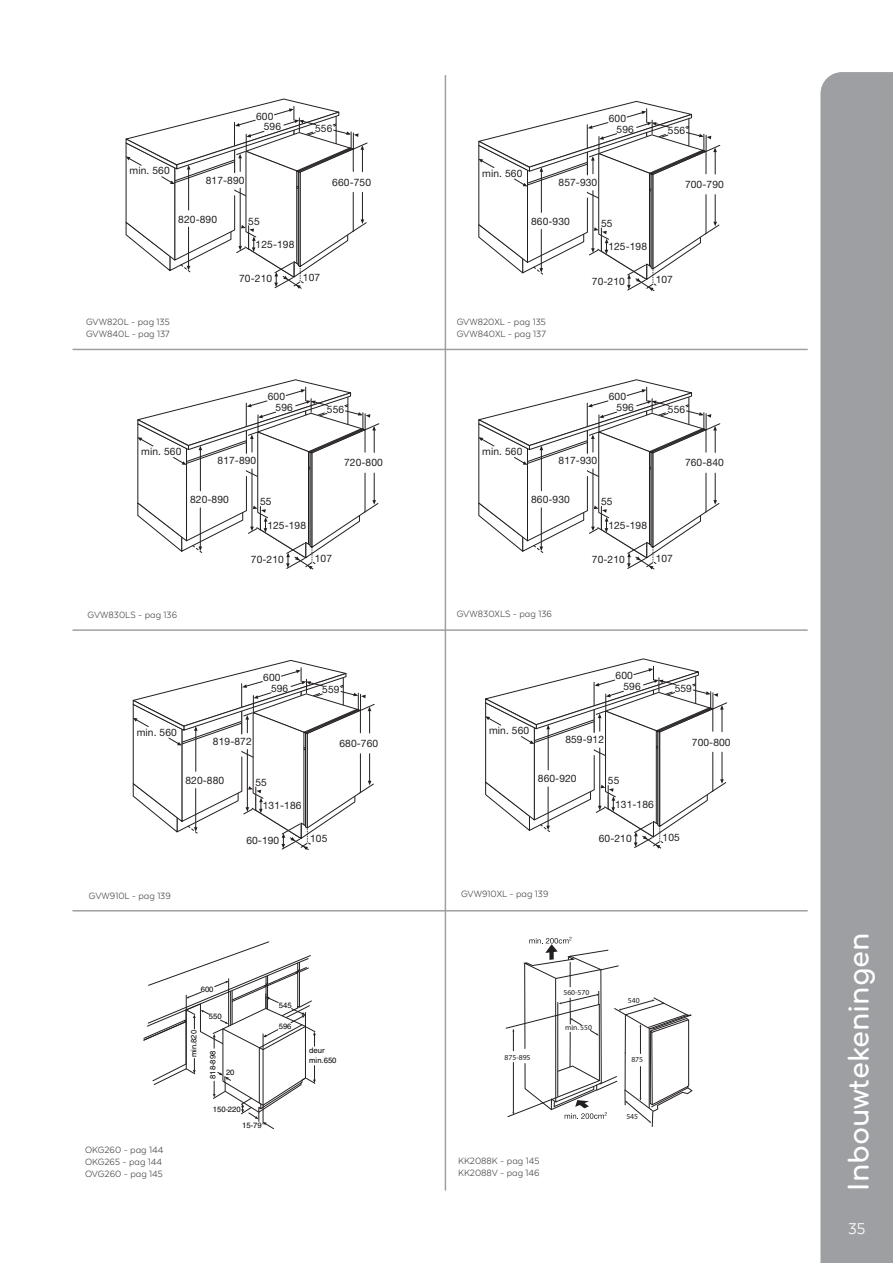
<style>
.page{position:relative;width:893px;height:1263px;background:#fff}
.page>*{position:absolute;margin:0;border:0;box-sizing:border-box;transform-origin:0 0}
.t1{font:700 27px "Comfortaa";color:#fff}
.t2{font:18px "Texta Alt";color:#fff}
.Inbouwtekening_pagin{font:10.5px/12px "Texta Alt";color:#4b4c4d}
.t3{font:10.2px "Helvetica Neue";letter-spacing:.01em;color:#231f20}
.t4{font:7.65px/9.1px "Helvetica";color:#000}
.t5{font:7.65px "Helvetica Neue";color:#231f20}
</style>
<div class="page">
<div style="left:821px;top:72px;width:72px;height:1191px;background:#9d9fa2"></div>
<hr style="left:73px;top:349px;width:734px;height:1px;background:#9d9fa2">
<hr style="left:73px;top:629px;width:734px;height:2px;background:#9d9fa2">
<hr style="left:73px;top:910px;width:734px;height:1px;background:#9d9fa2">
<hr style="left:445px;top:76px;width:1px;height:1114px;background:#9d9fa2">
<svg style="left:137px;top:379px;width:242px;height:190px"></svg>
<svg style="left:478px;top:101px;width:242px;height:190px"></svg>
<svg style="left:125px;top:98px;width:242px;height:191px"></svg>
<svg style="left:478px;top:379px;width:242px;height:190px"></svg>
<svg style="left:132px;top:660px;width:243px;height:190px"></svg>
<svg style="left:485px;top:658px;width:242px;height:190px"></svg>
<svg style="left:143px;top:941px;width:173px;height:188px"></svg>
<svg style="left:505px;top:937px;width:188px;height:190px"></svg>
<p class="t3" style="left:256px;top:110px;width:19px">600</p>
<p class="t3" style="left:264px;top:120px;width:19px">596</p>
<p class="t3" style="left:315px;top:122px;width:19px">556</p>
<p class="t3" style="left:609px;top:112px;width:19px">600</p>
<p class="t3" style="left:617px;top:123px;width:19px">596</p>
<p class="t3" style="left:668px;top:125px;width:19px">556</p>
<p class="t3" style="left:129px;top:164px;width:42px">min. 560</p>
<p class="t3" style="left:206px;top:174px;width:40px">817-890</p>
<p class="t3" style="left:332px;top:176px;width:40px">660-750</p>
<p class="t3" style="left:482px;top:167px;width:42px">min. 560</p>
<p class="t3" style="left:558px;top:176px;width:40px">857-930</p>
<p class="t3" style="left:685px;top:178px;width:40px">700-790</p>
<p class="t3" style="left:178px;top:213px;width:40px">820-890</p>
<p class="t3" style="left:248px;top:215px;width:13px">55</p>
<p class="t3" style="left:531px;top:215px;width:40px">860-930</p>
<p class="t3" style="left:601px;top:217px;width:13px">55</p>
<p class="t3" style="left:256px;top:238px;width:40px">125-198</p>
<p class="t3" style="left:239px;top:273px;width:34px">70-210</p>
<p class="t3" style="left:303px;top:271px;width:19px">107</p>
<p class="t3" style="left:608px;top:241px;width:40px">125-198</p>
<p class="t3" style="left:592px;top:275px;width:34px">70-210</p>
<p class="t3" style="left:656px;top:274px;width:19px">107</p>
<p class="Inbouwtekening_pagin" style="left:86px;top:316px;width:85px">GVW820L - pag 135<br>GVW840L - pag 137</p>
<p class="Inbouwtekening_pagin" style="left:457px;top:316px;width:91px">GVW820XL - pag 135<br>GVW840XL - pag 137</p>
<p class="t3" style="left:268px;top:390px;width:19px">600</p>
<p class="t3" style="left:609px;top:390px;width:19px">600</p>
<p class="t3" style="left:276px;top:401px;width:19px">596</p>
<p class="t3" style="left:327px;top:403px;width:19px">556</p>
<p class="t3" style="left:617px;top:401px;width:19px">596</p>
<p class="t3" style="left:668px;top:403px;width:19px">556</p>
<p class="t3" style="left:141px;top:445px;width:42px">min. 560</p>
<p class="t3" style="left:218px;top:454px;width:40px">817-890</p>
<p class="t3" style="left:344px;top:457px;width:40px">720-800</p>
<p class="t3" style="left:482px;top:445px;width:42px">min. 560</p>
<p class="t3" style="left:558px;top:454px;width:40px">817-930</p>
<p class="t3" style="left:685px;top:457px;width:40px">760-840</p>
<p class="t3" style="left:190px;top:494px;width:40px">820-890</p>
<p class="t3" style="left:260px;top:496px;width:13px">55</p>
<p class="t3" style="left:531px;top:494px;width:40px">860-930</p>
<p class="t3" style="left:601px;top:496px;width:13px">55</p>
<p class="t3" style="left:267px;top:519px;width:40px">125-198</p>
<p class="t3" style="left:251px;top:553px;width:34px">70-210</p>
<p class="t3" style="left:315px;top:552px;width:19px">107</p>
<p class="t3" style="left:608px;top:519px;width:40px">125-198</p>
<p class="t3" style="left:592px;top:553px;width:34px">70-210</p>
<p class="t3" style="left:656px;top:552px;width:19px">107</p>
<p class="Inbouwtekening_pagin" style="left:87px;top:608px;width:91px">GVW830LS - pag 136</p>
<p class="Inbouwtekening_pagin" style="left:457px;top:607px;width:97px">GVW830XLS - pag 136</p>
<p class="t3" style="left:263px;top:671px;width:19px">600</p>
<p class="t3" style="left:271px;top:682px;width:19px">596</p>
<p class="t3" style="left:322px;top:684px;width:19px">559</p>
<p class="t3" style="left:616px;top:670px;width:19px">600</p>
<p class="t3" style="left:623px;top:680px;width:19px">596</p>
<p class="t3" style="left:675px;top:682px;width:19px">559</p>
<p class="t3" style="left:137px;top:726px;width:42px">min. 560</p>
<p class="t3" style="left:213px;top:735px;width:40px">819-872</p>
<p class="t3" style="left:339px;top:737px;width:40px">680-760</p>
<p class="t3" style="left:489px;top:724px;width:42px">min. 560</p>
<p class="t3" style="left:565px;top:734px;width:40px">859-912</p>
<p class="t3" style="left:692px;top:736px;width:40px">700-800</p>
<p class="t3" style="left:185px;top:774px;width:40px">820-880</p>
<p class="t3" style="left:255px;top:776px;width:13px">55</p>
<p class="t3" style="left:538px;top:773px;width:40px">860-920</p>
<p class="t3" style="left:608px;top:775px;width:13px">55</p>
<p class="t3" style="left:263px;top:800px;width:40px">131-186</p>
<p class="t3" style="left:246px;top:834px;width:34px">60-190</p>
<p class="t3" style="left:310px;top:833px;width:19px">105</p>
<p class="t3" style="left:615px;top:798px;width:40px">131-186</p>
<p class="t3" style="left:599px;top:832px;width:34px">60-210</p>
<p class="t3" style="left:662px;top:831px;width:19px">105</p>
<p class="Inbouwtekening_pagin" style="left:89px;top:889px;width:84px">GVW910L - pag 139</p>
<p class="Inbouwtekening_pagin" style="left:461px;top:888px;width:89px">GVW910XL - pag 139</p>
<p class="t4" style="left:201px;top:985px;width:14px">600</p>
<p class="t5" style="left:563px;top:988px;width:28px">560-570</p>
<p class="t4" style="left:279px;top:1001px;width:14px">545</p>
<p class="t5" style="left:628px;top:996px;width:13px">540</p>
<p class="t4" style="left:209px;top:1011px;width:14px">550</p>
<p class="t4" style="left:189px;top:1057px;width:29px;rotate:-90deg">min.820</p>
<p class="t4" style="left:279px;top:1021px;width:14px">596</p>
<p class="t4" style="left:208px;top:1079px;width:30px;rotate:-90deg">818-898</p>
<p class="t4" style="left:309px;top:1046px;width:29px">deur min.650</p>
<p class="t4" style="left:226px;top:1068px;width:10px">20</p>
<p class="t5" style="left:565px;top:1023px;width:28px">min. 550</p>
<p class="t5" style="left:505px;top:1053px;width:28px">875-895</p>
<p class="t5" style="left:631px;top:1054px;width:13px">875</p>
<p class="t4" style="left:213px;top:1104px;width:29px">150-220</p>
<p class="t5" style="left:626px;top:1112px;width:13px">545</p>
<p class="t4" style="left:242px;top:1121px;width:21px">15-79</p>
<p class="Inbouwtekening_pagin" style="left:85px;top:1144px;width:80px;text-align:justify">OKG260 - pag 144<br>OKG265 - pag 144<br>OVG260 - pag 145</p>
<p class="Inbouwtekening_pagin" style="left:458px;top:1154px;width:83px">KK2088K - pag 145<br>KK2088V - pag 146</p>
<h1 class="t1" style="left:834px;top:1191px;width:259px;rotate:-90deg">Inbouwtekeningen</h1>
<h2 class="t2" style="left:848px;top:1219px;width:19px">35</h2>
<h1 class="t1" style="left:834px;top:1191px;width:249px;rotate:-90deg">Prod c categorie</h1>
</div>
